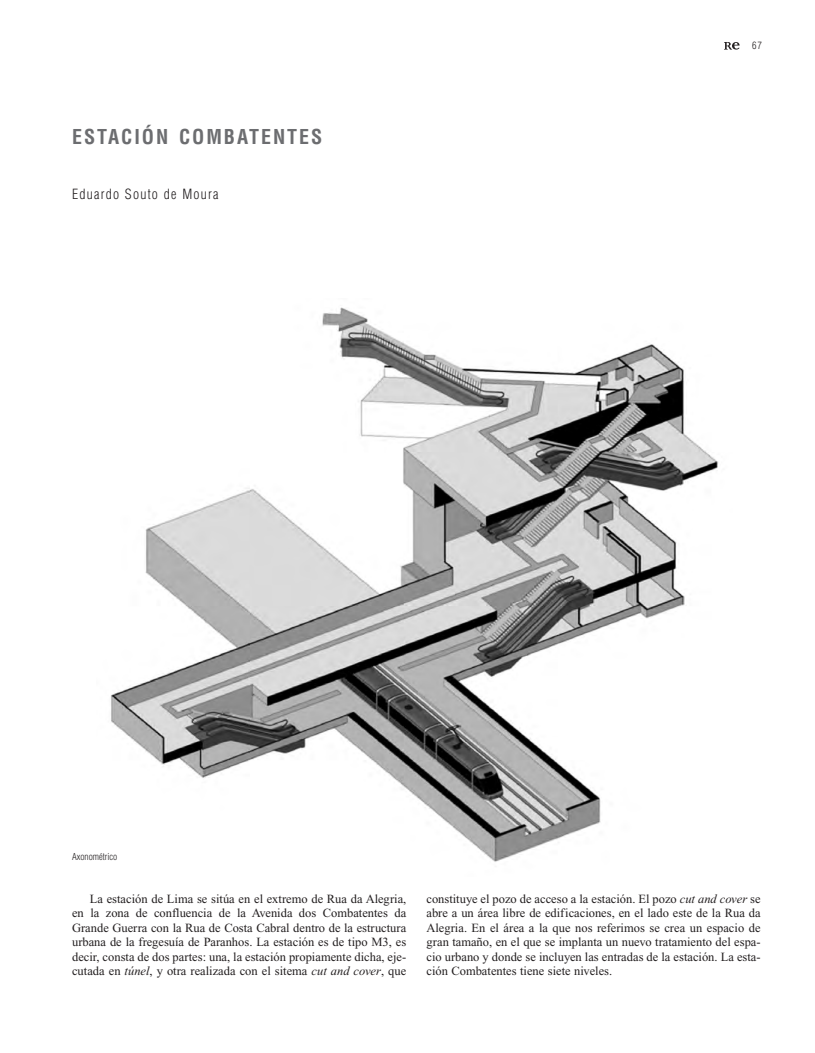
<style>
.page{position:relative;width:815px;height:1053px;background:#fff}
.page>*{position:absolute;margin:0;border:0;box-sizing:border-box;transform-origin:0 0}
.t1{font:700 condensed 20px "Helvetica";letter-spacing:.1em;color:#6c6d70}
.t2{font:300 condensed 13.75px "Helvetica";letter-spacing:.09em;color:#231f20}
.t3{font:12.5px/14.4px "Times New Roman";color:#231f20;text-align:justify}
.t4{font:300 condensed 10px "Helvetica";color:#231f20}
.t5{font:300 condensed 9.38px "Helvetica";color:#231f20}
.s1{font-style:italic}
</style>
<div class="page">
<svg style="left:724px;top:42px;width:16px;height:8px"></svg>
<img style="left:111px;top:307px;width:607px;height:555px">
<h1 class="t1" style="left:72px;top:125px;width:252px">ESTACIÓN COMBATENTES</h1>
<p class="t2" style="left:72px;top:186px;width:148px">Eduardo Souto de Moura</p>
<p class="t5" style="left:72px;top:851px;width:47px">Axonométrico</p>
<p class="t4" style="left:752px;top:40px;width:11px">67</p>
<p class="t3" style="left:72px;top:892px;width:336px;text-indent:18px">La estación de Lima se sitúa en el extremo de Rua da Alegria, en la zona de confluencia de la Avenida dos Combatentes da Grande Guerra con la Rua de Costa Cabral dentro de la estructura urbana de la fregesuía de Paranhos. La estación es de tipo M3, es decir, consta de dos partes: una, la estación propiamente dicha, eje&shy;cutada en <span class="s1">túnel</span>, y otra realizada con el sitema <span class="s1">cut and cover</span>, que</p>
<p class="t3" style="left:426px;top:892px;width:336px">constituye el pozo de acceso a la estación. El pozo <span class="s1">cut and cover</span> se abre a un área libre de edificaciones, en el lado este de la Rua da Alegria. En el área a la que nos referimos se crea un espacio de gran tamaño, en el que se implanta un nuevo tratamiento del espa&shy;cio urbano y donde se incluyen las entradas de la estación. La esta&shy;ción Combatentes tiene siete niveles.</p>
</div>
